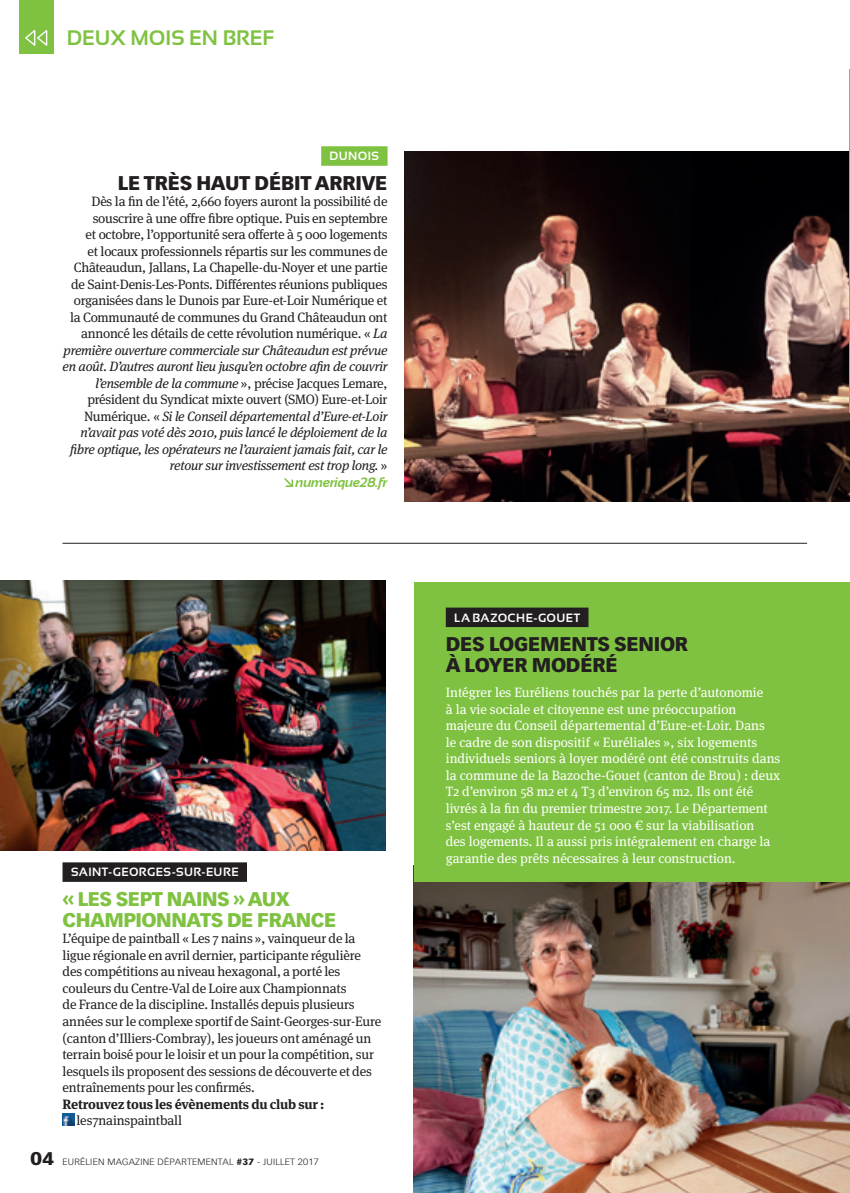
<style>
.page{position:relative;width:850px;height:1193px;background:#fff}
.page>*{position:absolute;margin:0;border:0;box-sizing:border-box;transform-origin:0 0}
.RUBRIQUE{font:700 21px "Sansation";color:#7fc241}
.ENBREF_titre{font:900 19.5px/21px "Vectora LT Std";letter-spacing:-.015em;color:#231f20}
.ENBREF_titre-2{font:900 19.5px/21px "Vectora LT Std";letter-spacing:-.025em;color:#7fc241}
.ENBREF_txt{font:13.5px/16.5px "Meta Serif";letter-spacing:-.02em;color:#231f20;text-align:right}
.ENBREF_txt-2{font:13.5px/16.5px "Meta Serif";color:#fff}
.ENBREF_titre-3{font:13.5px/16.5px "Meta Serif";letter-spacing:-.01em;color:#231f20}
.ENBREF_titre-4{font:700 13.5px "Meta Serif";letter-spacing:-.01em;color:#231f20}
.ENBREF_txt-3{font:italic 700 13.5px "Sansation";letter-spacing:-.02em;color:#7fc241}
.ENBREF_cartouche{font:700 12px "Sansation";letter-spacing:.035em;color:#fff}
.t1{font:300 9px "Vectora LH";letter-spacing:.02em;color:#231f20;scale:1.08 1}
.s1{font-style:italic}
.s2{font-weight:900;font-size:18px}
.s3{font-weight:900}
</style>
<div class="page">
<img style="left:414px;top:881px;width:435px;height:311px">
<div style="left:414px;top:582px;width:435px;height:299px;background:#7fc241"></div>
<img style="left:404px;top:151px;width:445px;height:351px">
<div style="left:20px;top:0;width:34px;height:54px;background:#7fc241"></div>
<div style="left:321px;top:146px;width:66px;height:20px;background:#7fc241"></div>
<svg style="left:284px;top:478px;width:10px;height:9px"></svg>
<div style="left:62px;top:862px;width:185px;height:19px;background:#231f20"></div>
<svg style="left:62px;top:1113px;width:12px;height:11px"></svg>
<img style="left:0;top:580px;width:386px;height:270px">
<hr style="left:62px;top:543px;width:745px;height:1px;background:#231f20">
<div style="left:446px;top:607px;width:142px;height:20px;background:#231f20"></div>
<hr style="left:849px;top:69px;width:1px;height:344px;background:#7fc241">
<svg style="left:25px;top:30px;width:23px;height:16px"></svg>
<p class="RUBRIQUE" style="left:67px;top:26px;width:209px">DEUX MOIS EN BREF</p>
<p class="ENBREF_cartouche" style="left:329px;top:149px;width:51px">DUNOIS</p>
<p class="ENBREF_titre" style="left:118px;top:172px;width:271px">LE TRÈS HAUT DÉBIT ARRIVE</p>
<p class="ENBREF_txt" style="left:63px;top:193px;width:326px">Dès la fin de l’été, 2,660 foyers auront la possibilité de souscrire à une offre fibre optique. Puis en septembre<br>et octobre, l’opportunité sera offerte à 5 000 logements<br>et locaux professionnels répartis sur les communes de Châteaudun, Jallans, La Chapelle-du-Noyer et une partie de Saint-Denis-Les-Ponts. Différentes réunions publiques organisées dans le Dunois par Eure-et-Loir Numérique et la Communauté de communes du Grand Châteaudun ont annoncé les détails de cette révolution numérique. « <span class="s1">La première ouverture commerciale sur Châteaudun est prévue en août. D’autres auront lieu jusqu’en octobre afin de couvrir l’ensemble de la commune</span> », précise Jacques Lemare, président du Syndicat mixte ouvert (SMO) Eure-et-Loir Numérique. « <span class="s1">Si le Conseil départemental d’Eure-et-Loir n’avait pas voté dès 2010, puis lancé le déploiement de la fibre optique, les opérateurs ne l’auraient jamais fait, car le retour sur investissement est trop long.</span> »</p>
<p class="ENBREF_txt-3" style="left:295px;top:475px;width:93px">numerique28.fr</p>
<p class="ENBREF_cartouche" style="left:71px;top:865px;width:169px">SAINT-GEORGES-SUR-EURE</p>
<p class="ENBREF_titre-2" style="left:62px;top:888px;width:275px">« LES SEPT NAINS » AUX<br>CHAMPIONNATS DE FRANCE</p>
<p class="ENBREF_titre-3" style="left:62px;top:930px;width:320px">L’équipe de paintball « Les 7 nains », vainqueur de la ligue régionale en avril dernier, participante régulière des compétitions au niveau hexagonal, a porté les couleurs du Centre-Val de Loire aux Championnats<br>de France de la discipline. Installés depuis plusieurs années sur le complexe sportif de Saint-Georges-sur-Eure (canton d’Illiers-Combray), les joueurs ont aménagé un terrain boisé pour le loisir et un pour la compétition, sur lesquels ils proposent des sessions de découverte et des entraînements pour les confirmés.</p>
<p class="ENBREF_titre-4" style="left:62px;top:1095px;width:263px">Retrouvez tous les évènements du club sur :</p>
<p class="ENBREF_titre-3" style="left:76px;top:1111px;width:107px">les7nainspaintball</p>
<p class="t1" style="left:31px;top:1156px;width:268px"><span class="s2">04</span> EURÉLIEN MAGAZINE DÉPARTEMENTAL <span class="s3">#37</span> - JUILLET 2017</p>
<p class="ENBREF_cartouche" style="left:454px;top:610px;width:127px">LA BAZOCHE-GOUET</p>
<p class="ENBREF_titre" style="left:446px;top:633px;width:244px">DES LOGEMENTS SENIOR<br>À LOYER MODÉRÉ</p>
<p class="ENBREF_txt-2" style="left:446px;top:684px;width:336px">Intégrer les Euréliens touchés par la perte d’autonomie<br>à la vie sociale et citoyenne est une préoccupation majeure du Conseil départemental d’Eure-et-Loir. Dans<br>le cadre de son dispositif « Euréliales », six logements individuels seniors à loyer modéré ont été construits dans la commune de la Bazoche-Gouet (canton de Brou) : deux T2 d’environ 58 m2 et 4 T3 d’environ 65 m2. Ils ont été livrés à la fin du premier trimestre 2017. Le Département s’est engagé à hauteur de 51 000 € sur la viabilisation<br>des logements. Il a aussi pris intégralement en charge la garantie des prêts nécessaires à leur construction.</p>
</div>
